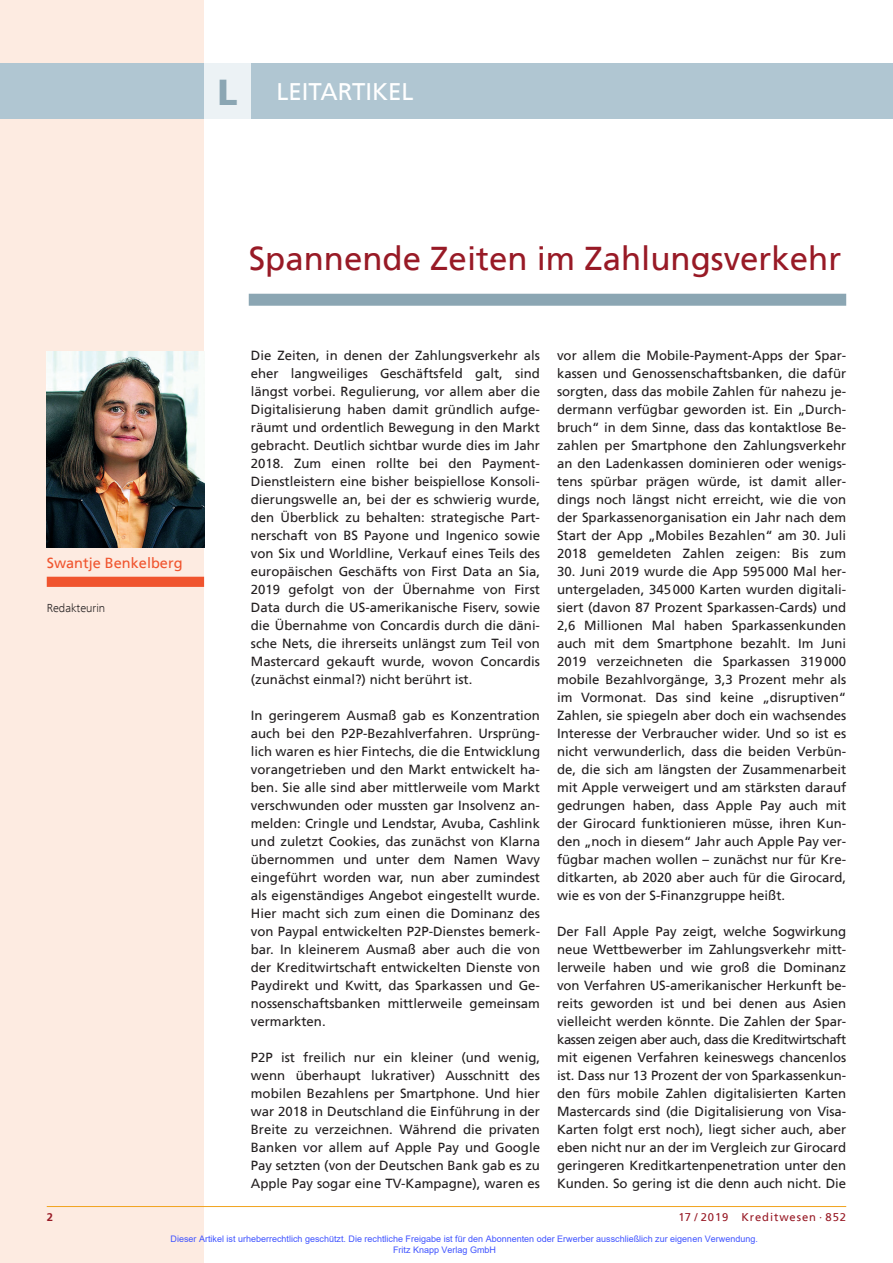
<style>
.page{position:relative;width:893px;height:1263px;background:#fff}
.page>*{position:absolute;margin:0;border:0;box-sizing:border-box;transform-origin:0 0}
.t1{font:33px "Frutiger";color:#981a26}
.t2{font:24px "Frutiger";color:#fff}
.t3{font:14.55px "Frutiger";color:#f0542e}
.t4{font:13.2px/18px "Frutiger";color:#231f20;text-align:justify}
.t5{font:300 12px "Frutiger Next Com";color:#231f20}
.t6{font:11.25px "Frutiger";letter-spacing:.08em;color:#981a26}
.t7{font:700 11.25px "Frutiger";color:#981a26}
.t8{font:9px/10.8px "Arial";color:#4054ff}
.s1{font-weight:900;font-size:36px;color:#8ba6b3}
</style>
<div class="page">
<div style="left:0;top:0;width:204px;height:1263px;background:#fdebe1"></div>
<div style="left:0;top:64px;width:893px;height:55px;background:#b0c6d2"></div>
<div style="left:204px;top:64px;width:47px;height:55px;background:#ecf2f5"></div>
<hr style="left:47px;top:1206px;width:799px;height:1px;background:#f1a31e">
<div style="left:249px;top:294px;width:597px;height:12px;background:#8ba6b3"></div>
<div style="left:47px;top:577px;width:157px;height:10px;background:#f0542e"></div>
<img style="left:47px;top:351px;width:157px;height:197px">
<h2 class="t2" style="left:217px;top:81px;width:197px"><span class="s1">L</span> LEITARTIKEL</h2>
<p class="t3" style="left:47px;top:556px;width:137px">Swantje Benkelberg</p>
<p class="t5" style="left:47px;top:601px;width:60px">Redakteurin</p>
<h1 class="t1" style="left:249px;top:244px;width:594px">Spannende Zeiten im Zahlungsverkehr</h1>
<p class="t4" style="left:251px;top:347px;width:291px">Die Zeiten, in denen der Zahlungsverkehr als eher langweiliges Geschäftsfeld galt, sind längst vorbei. Regulierung, vor allem aber die Digitalisierung haben damit gründlich aufge&shy;räumt und ordentlich Bewegung in den Markt gebracht. Deutlich sichtbar wurde dies im Jahr 2018. Zum einen rollte bei den Payment-Dienstleistern eine bisher beispiellose Konsoli&shy;dierungswelle an, bei der es schwierig wurde, den Überblick zu behalten: strategische Part&shy;nerschaft von BS Payone und Ingenico sowie von Six und Worldline, Verkauf eines Teils des europäischen Geschäfts von First Data an Sia, 2019 gefolgt von der Übernahme von First Data durch die US-amerikanische Fiserv, sowie die Übernahme von Concardis durch die däni&shy;sche Nets, die ihrerseits unlängst zum Teil von Mastercard gekauft wurde, wovon Concardis (zunächst einmal?) nicht berührt ist.</p>
<p class="t4" style="left:251px;top:707px;width:291px">In geringerem Ausmaß gab es Konzentration auch bei den P2P-Bezahlverfahren. Ursprüng&shy;lich waren es hier Fintechs, die die Entwicklung vorangetrieben und den Markt entwickelt ha&shy;ben. Sie alle sind aber mittlerweile vom Markt verschwunden oder mussten gar Insolvenz an&shy;melden: Cringle und Lendstar, Avuba, Cashlink und zuletzt Cookies, das zunächst von Klarna übernommen und unter dem Namen Wavy eingeführt worden war, nun aber zumindest als eigenständiges Angebot eingestellt wurde.<br>Hier macht sich zum einen die Dominanz des von Paypal entwickelten P2P-Dienstes bemerk&shy;bar. In kleinerem Ausmaß aber auch die von der Kreditwirtschaft entwickelten Dienste von Paydirekt und Kwitt, das Sparkassen und Ge&shy;nossenschaftsbanken mittlerweile gemeinsam vermarkten.</p>
<p class="t4" style="left:251px;top:1049px;width:291px">P2P ist freilich nur ein kleiner (und wenig, wenn überhaupt lukrativer) Ausschnitt des mobilen Bezahlens per Smartphone. Und hier war 2018 in Deutschland die Einführung in der Breite zu verzeichnen. Während die privaten Banken vor allem auf Apple Pay und Google Pay setzten (von der Deutschen Bank gab es zu Apple Pay sogar eine TV-Kampagne), waren es</p>
<p class="t4" style="left:557px;top:347px;width:291px">vor allem die Mobile-Payment-Apps der Spar&shy;kassen und Genossenschaftsbanken, die dafür sorgten, dass das mobile Zahlen für nahezu je&shy;dermann verfügbar geworden ist. Ein „Durch&shy;bruch“ in dem Sinne, dass das kontaktlose Be&shy;zahlen per Smartphone den Zahlungsverkehr an den Ladenkassen dominieren oder wenigs&shy;tens spürbar prägen würde, ist damit aller&shy;dings noch längst nicht erreicht, wie die von der Sparkassenorganisation ein Jahr nach dem Start der App „Mobiles Bezahlen“ am 30. Juli 2018 gemeldeten Zahlen zeigen: Bis zum</p>
<p class="t4" style="left:557px;top:563px;width:291px">30. Juni 2019 wurde die App 595000 Mal her&shy;untergeladen, 345000 Karten wurden digitali&shy;siert (davon 87 Prozent Sparkassen-Cards) und 2,6 Millionen Mal haben Sparkassenkunden auch mit dem Smartphone bezahlt. Im Juni 2019 verzeichneten die Sparkassen 319000 mobile Bezahlvorgänge, 3,3 Prozent mehr als im Vormonat. Das sind keine „disruptiven“ Zahlen, sie spiegeln aber doch ein wachsendes Interesse der Verbraucher wider. Und so ist es nicht verwunderlich, dass die beiden Verbün&shy;de, die sich am längsten der Zusammenarbeit mit Apple verweigert und am stärksten darauf gedrungen haben, dass Apple Pay auch mit der Girocard funktionieren müsse, ihren Kun&shy;den „noch in diesem“ Jahr auch Apple Pay ver&shy;fügbar machen wollen – zunächst nur für Kre&shy;ditkarten, ab 2020 aber auch für die Girocard, wie es von der S-Finanzgruppe heißt.</p>
<p class="t4" style="left:557px;top:923px;width:291px">Der Fall Apple Pay zeigt, welche Sogwirkung neue Wettbewerber im Zahlungsverkehr mitt&shy;lerweile haben und wie groß die Dominanz von Verfahren US-amerikanischer Herkunft be&shy;reits geworden ist und bei denen aus Asien vielleicht werden könnte. Die Zahlen der Spar&shy;kassen zeigen aber auch, dass die Kreditwirtschaft mit eigenen Verfahren keineswegs chancenlos ist. Dass nur 13 Prozent der von Sparkassenkun&shy;den fürs mobile Zahlen digitalisierten Karten Mastercards sind (die Digitalisierung von Visa-Karten folgt erst noch), liegt sicher auch, aber eben nicht nur an der im Vergleich zur Girocard geringeren Kreditkartenpenetration unter den Kunden. So gering ist die denn auch nicht. Die</p>
<p class="t7" style="left:47px;top:1211px;width:8px">2</p>
<p class="t6" style="left:678px;top:1211px;width:169px">17 / 2019 Kreditwesen · 852</p>
<p class="t8" style="left:393px;top:1233px;width:366px;text-indent:-223px">Dieser Artikel ist urheberrechtlich geschützt. Die rechtliche Freigabe ist für den Abonnenten oder Erwerber ausschließlich zur eigenen Verwendung.<br>Fritz Knapp Verlag GmbH</p>
</div>
